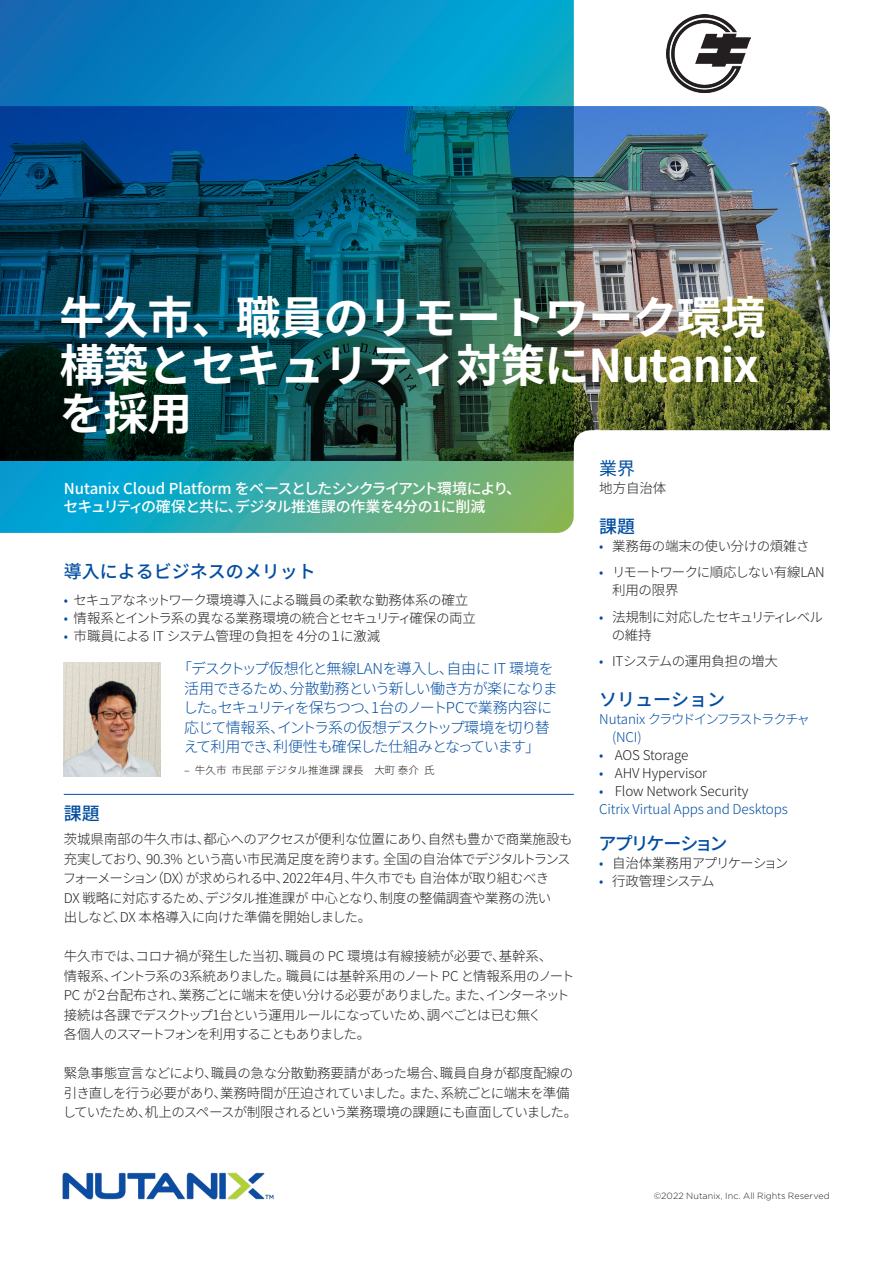
<style>
.page{position:relative;width:893px;height:1263px;background:#fff}
.page>*{position:absolute;margin:0;border:0;box-sizing:border-box;transform-origin:0 0}
.TitleSub{font:700 45px/48px "Noto Sans JP";letter-spacing:-.02em;color:#fff}
.SIDEBAR_-_Bullet_Poi{font:500 18px "Noto Sans JP";color:#034ea2}
.SIDEBAR_-_Bullet_Poi-2{font:500 18px "Noto Sans JP";letter-spacing:-.105em;color:#034ea2}
.SIDEBAR_-_Bullet_Poi-3{font:18px "Noto Sans JP";color:#034ea2}
.BodyTextBeforeBullet{font:300 15px/19.5px "Noto Sans JP";letter-spacing:-.055em;color:#034ea2}
.WhiteText{font:500 15px/18px "Noto Sans JP";letter-spacing:-.02em;color:#fff}
.WhiteText-2{font:300 13.5px/19.5px "Noto Sans JP";letter-spacing:-.03em;color:#231f20}
.WhiteText-3{font:300 13.5px "Noto Sans JP";letter-spacing:-.01em;color:#231f20}
.t1{font:300 13.5px "Noto Sans JP";letter-spacing:-.01em;color:#034ea2}
.t2{font:300 13.5px/18px "Noto Sans JP";letter-spacing:-.12em;color:#034ea2}
.WhiteText-4{font:300 13.5px/18px "Noto Sans JP";letter-spacing:-.055em;color:#231f20}
.WhiteText-5{font:300 13.5px "Noto Sans JP";letter-spacing:-.05em;color:#231f20}
.SIDEBAR_-_Bullet_Poi-4{font:300 13.5px "Noto Sans JP";letter-spacing:-.01em;color:#231f20}
.BodyTextBeforeBullet-2{font:300 10.5px "Noto Sans JP";letter-spacing:.01em;color:#231f20}
.BodyTextBeforeBullet-3{font:300 9px "Gotham";letter-spacing:.005em;color:#231f20}
.s1{color:#034ea2}
</style>
<div class="page">
<svg style="left:0;top:0;width:574px;height:533px;background:#1c99b7"></svg>
<img style="left:0;top:106px;width:829px;height:355px">
<svg style="left:574px;top:430px;width:256px;height:31px"></svg>
<img style="left:62px;top:1172px;width:212px;height:28px">
<hr style="left:64px;top:794px;width:510px;height:1px;background:#034ea2">
<img style="left:64px;top:662px;width:96px;height:114px">
<img style="left:666px;top:15px;width:85px;height:77px">
<p class="TitleSub" style="left:59px;top:295px;width:708px">牛久市、職員のリモートワーク環境構築とセキュリティ対策にNutanixを採用</p>
<p class="WhiteText" style="left:64px;top:480px;width:459px">Nutanix Cloud Platform をベースとしたシンクライアント環境により、セキュリティの確保と共に、デジタル推進課の作業を4分の1に削減</p>
<p class="SIDEBAR_-_Bullet_Poi" style="left:64px;top:561px;width:253px">導入によるビジネスのメリット</p>
<p class="WhiteText-2" style="left:64px;top:590px;width:406px"><span class="s1">•</span> セキュアなネットワーク環境導入による職員の柔軟な勤務体系の確立</p>
<p class="WhiteText-2" style="left:64px;top:608px;width:414px"><span class="s1">•</span> 情報系とイントラ系の異なる業務環境の統合とセキュリティ確保の両立</p>
<p class="WhiteText-2" style="left:64px;top:626px;width:318px"><span class="s1">•</span> 市職員による IT システム管理の負担を 4分の１に激減</p>
<p class="BodyTextBeforeBullet" style="left:183px;top:659px;width:376px;text-indent:-6px">「デスクトップ仮想化と無線LANを導入し、自由に IT 環境を活用できるため、分散勤務という新しい働き方が楽になりました。セキュリティを保ちつつ、1台のノートPCで業務内容に応じて情報系、イントラ系の仮想デスクトップ環境を切り替えて利用でき、利便性も確保した仕組みとなっています」</p>
<p class="BodyTextBeforeBullet-2" style="left:184px;top:764px;width:252px">– 牛久市 市民部デジタル推進課課長　大町泰介 氏</p>
<p class="SIDEBAR_-_Bullet_Poi" style="left:64px;top:803px;width:37px">課題</p>
<p class="WhiteText-2" style="left:63px;top:829px;width:512px">茨城県南部の牛久市は、都心へのアクセスが便利な位置にあり、自然も豊かで商業施設も充実しており、90.3% という高い市民満足度を誇ります。全国の自治体でデジタルトランスフォーメーション（DX）が求められる中、2022年4月、牛久市でも自治体が取り組むべき<br>DX 戦略に対応するため、デジタル推進課が中心となり、制度の整備調査や業務の洗い<br>出しなど、DX 本格導入に向けた準備を開始しました。</p>
<p class="WhiteText-2" style="left:64px;top:946px;width:512px">牛久市では、コロナ禍が発生した当初、職員の PC 環境は有線接続が必要で、基幹系、<br>情報系、イントラ系の3系統ありました。職員には基幹系用のノートPC と情報系用のノートPC が２台配布され、業務ごとに端末を使い分ける必要がありました。また、インターネット接続は各課でデスクトップ1台という運用ルールになっていため、調べごとは已む無く<br>各個人のスマートフォンを利用することもありました。</p>
<p class="WhiteText-2" style="left:63px;top:1063px;width:516px">緊急事態宣言などにより、職員の急な分散勤務要請があった場合、職員自身が都度配線の引き直しを行う必要があり、業務時間が圧迫されていました。また、系統ごとに端末を準備していたため、机上のスペースが制限されるという業務環境の課題にも直面していました。</p>
<p class="SIDEBAR_-_Bullet_Poi-3" style="left:599px;top:458px;width:37px">業界</p>
<p class="SIDEBAR_-_Bullet_Poi-4" style="left:599px;top:480px;width:68px">地方自治体</p>
<p class="SIDEBAR_-_Bullet_Poi" style="left:599px;top:516px;width:37px">課題</p>
<p class="WhiteText-2" style="left:599px;top:536px;width:212px"><span class="s1">•</span> 業務毎の端末の使い分けの煩雑さ</p>
<p class="WhiteText-2" style="left:612px;top:563px;width:214px;line-height:18px;text-indent:-13px"><span class="s1">•</span> リモートワークに順応しない有線LAN利用の限界</p>
<p class="WhiteText-4" style="left:612px;top:608px;width:213px;text-indent:-13px"><span class="s1">•</span> 法規制に対応したセキュリティレベルの維持</p>
<p class="WhiteText-2" style="left:599px;top:652px;width:180px"><span class="s1">•</span> ITシステムの運用負担の増大</p>
<p class="SIDEBAR_-_Bullet_Poi" style="left:599px;top:689px;width:127px">ソリューション</p>
<p class="t2" style="left:612px;top:710px;width:200px;text-indent:-13px">Nutanix クラウドインフラストラクチャ(NCI)</p>
<p class="WhiteText-2" style="left:599px;top:745px;width:91px"><span class="s1">•</span> AOS Storage</p>
<p class="WhiteText-3" style="left:599px;top:765px;width:109px"><span class="s1">•</span> AHV Hypervisor</p>
<p class="WhiteText-3" style="left:599px;top:783px;width:151px"><span class="s1">•</span> Flow Network Security</p>
<p class="t1" style="left:599px;top:801px;width:190px">Citrix Virtual Apps and Desktops</p>
<p class="SIDEBAR_-_Bullet_Poi-2" style="left:599px;top:833px;width:130px">アプリケーション</p>
<p class="WhiteText-5" style="left:599px;top:855px;width:190px"><span class="s1">•</span> 自治体業務用アプリケーション</p>
<p class="WhiteText-2" style="left:599px;top:871px;width:117px"><span class="s1">•</span> 行政管理システム</p>
<p class="BodyTextBeforeBullet-3" style="left:654px;top:1190px;width:178px">©2022 Nutanix, Inc. All Rights Reserved</p>
</div>
